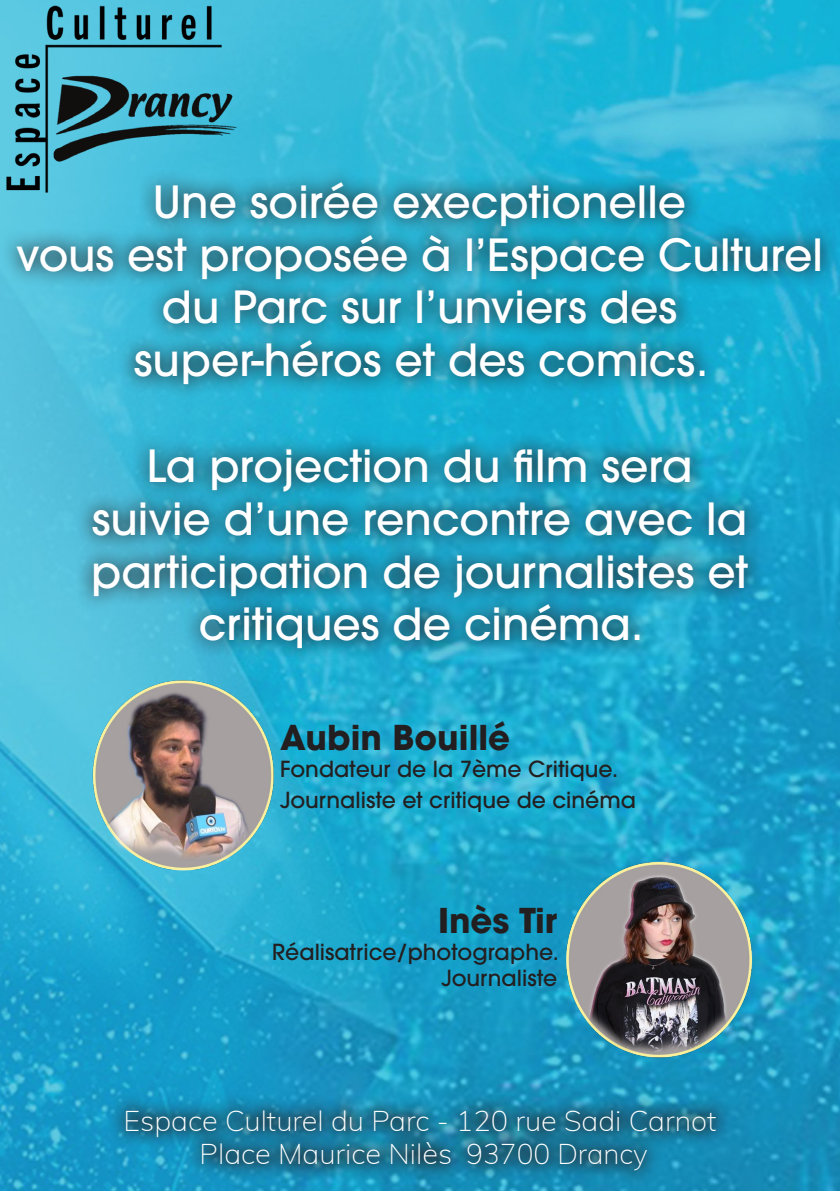
<style>
.page{position:relative;width:840px;height:1191px;background:#fff}
.page>*{position:absolute;margin:0;border:0;box-sizing:border-box;transform-origin:0 0}
.t1{font:500 44px/52.8px "ITC Avant Garde Pro";color:#fff;text-align:center}
.t2{font:700 34px "ITC Avant Garde Pro";color:#231f20}
.t3{font:200 28px "Muli";color:#fff}
.t4{font:500 22px "ITC Avant Garde Pro";color:#231f20}
</style>
<div class="page">
<img style="left:0;top:0;width:839px;height:1191px">
<img style="left:557px;top:856px;width:203px;height:206px">
<div style="left:0;top:165px;width:838px;height:501px;background:#231f20;opacity:.9"></div>
<img style="left:82px;top:673px;width:198px;height:206px">
<div style="left:108px;top:1092px;width:625px;height:95px;background:#231f20;opacity:.8"></div>
<img style="left:1px;top:0;width:240px;height:201px">
<p class="t1" style="left:153px;top:175px;width:534px">Une soirée execptionelle</p>
<p class="t1" style="left:16px;top:228px;width:807px">vous est proposée à l’Espace Culturel du Parc sur l’unviers des</p>
<p class="t1" style="left:134px;top:333px;width:575px">super-héros et des comics.</p>
<p class="t1" style="left:146px;top:439px;width:547px">La projection du film sera</p>
<p class="t1" style="left:92px;top:492px;width:656px">suivie d’une rencontre avec la</p>
<p class="t1" style="left:91px;top:545px;width:658px">participation de journalistes et</p>
<p class="t1" style="left:199px;top:597px;width:446px">critiques de cinéma.</p>
<p class="t2" style="left:280px;top:715px;width:231px">Aubin Bouillé</p>
<p class="t4" style="left:280px;top:754px;width:339px">Fondateur de la 7ème Critique.</p>
<p class="t4" style="left:280px;top:786px;width:357px">Journaliste et critique de cinéma</p>
<p class="t2" style="left:438px;top:898px;width:121px">Inès Tir</p>
<p class="t4" style="left:272px;top:937px;width:288px">Réalisatrice/photographe.</p>
<p class="t4" style="left:441px;top:964px;width:117px">Journaliste</p>
<p class="t3" style="left:123px;top:1100px;width:594px">Espace Culturel du Parc - 120 rue Sadi Carnot</p>
<p class="t3" style="left:199px;top:1133px;width:449px">Place Maurice Nilès 93700 Drancy</p>
</div>
